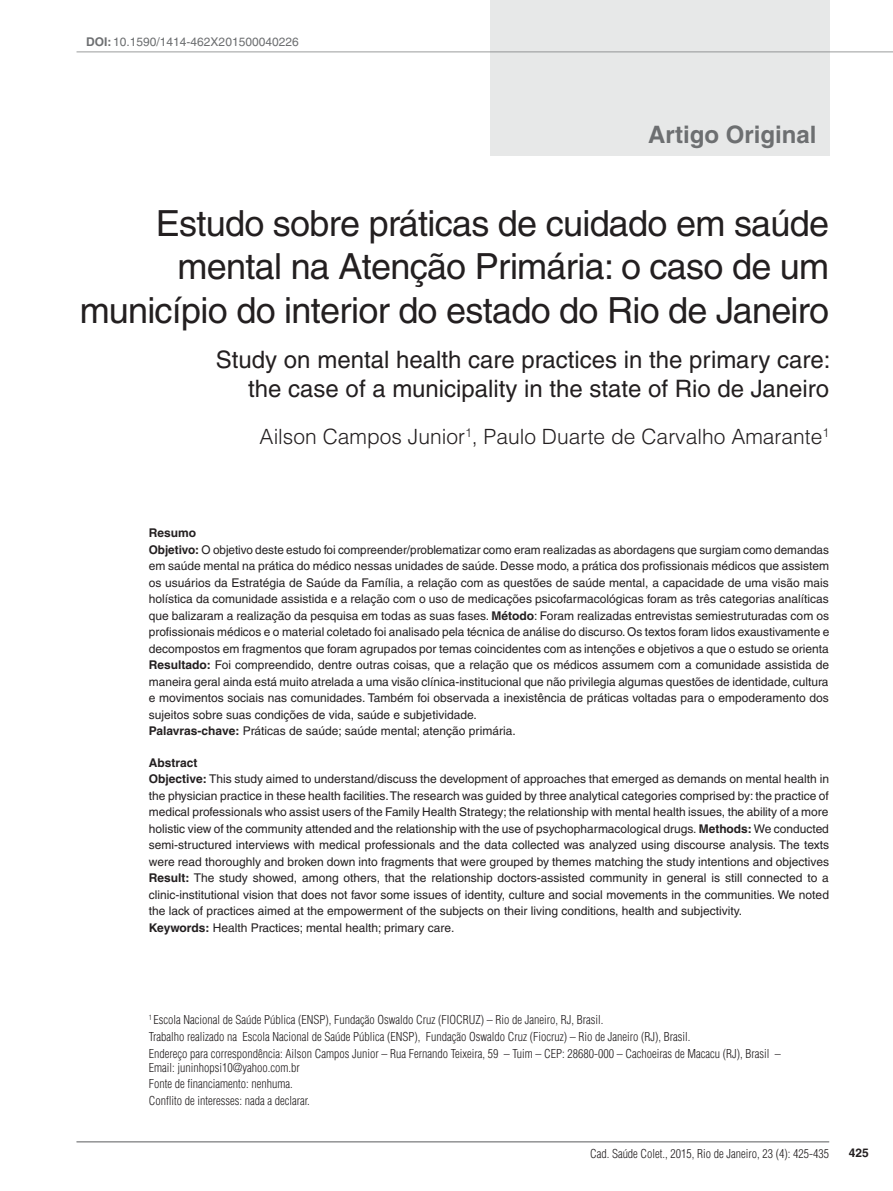
<style>
.page{position:relative;width:893px;height:1191px;background:#fff}
.page>*{position:absolute;margin:0;border:0;box-sizing:border-box;transform-origin:0 0}
.ArticleTitle{font:36px/43.2px "Helvetica";letter-spacing:-.02em;color:#231f20;text-align:right}
.ArticleTitle-Trans1{font:24px/28.8px "Helvetica";color:#231f20;text-align:right}
.ArticleTypeAlt{font:700 24px "Helvetica";color:#6d6f71}
.Authors{font:300 21px "Helvetica";color:#231f20}
.Abstract{font:12px/16.5px "Helvetica";color:#231f20;text-align:justify}
.Abstract-Trans1{font:12px/16.5px "Helvetica";color:#231f20;text-align:justify}
.Correspondence{font:300 condensed 12px/14.4px "Helvetica";color:#231f20}
.fnArticleOther{font:300 condensed 12px "Helvetica";color:#231f20}
.Affiliations{font:300 condensed 12px "Helvetica";color:#231f20}
.Keywords{font:12px "Helvetica";color:#231f20}
.Keywords-Trans1{font:12px "Helvetica";color:#231f20}
.pubNameFooter{font:300 condensed 12px "Helvetica";color:#231f20}
.fnConflict{font:300 condensed 12px "Helvetica";color:#231f20}
.ArticleDOIAlt{font:12px "Helvetica";color:#6d6f71}
.fnSupported-by{font:300 condensed 12px "Helvetica";color:#231f20}
.AbstractTitle-Trans1{font:700 12px "Helvetica";color:#231f20}
.AbstractTitle{font:700 12px "Helvetica";color:#231f20}
.PageNumber{font:700 12px "Helvetica";color:#231f20}
.s1{font-weight:700}
</style>
<div class="page">
<div style="left:490px;top:0;width:339px;height:156px;background:#e7e8e8"></div>
<hr style="left:77px;top:52px;width:816px;height:1px;background:#6d6f71">
<hr style="left:77px;top:1141px;width:752px;height:1px;background:#6d6f71">
<p class="ArticleDOIAlt" style="left:86px;top:34px;width:214px"><span class="s1">DOI:</span> 10.1590/1414-462X201500040226</p>
<p class="ArticleTypeAlt" style="left:648px;top:120px;width:170px">Artigo Original</p>
<p class="ArticleTitle" style="left:80px;top:202px;width:751px">Estudo sobre práticas de cuidado em saúde mental na Atenção Primária: o caso de um município do interior do estado do Rio de Janeiro</p>
<p class="ArticleTitle-Trans1" style="left:216px;top:345px;width:616px">Study on mental health care practices in the primary care: the case of a municipality in the state of Rio de Janeiro</p>
<p class="Authors" style="left:260px;top:423px;width:571px">Ailson Campos Junior<sup>1</sup>, Paulo Duarte de Carvalho Amarante<sup>1</sup></p>
<p class="AbstractTitle" style="left:149px;top:526px;width:49px">Resumo</p>
<p class="Abstract" style="left:149px;top:541px;width:682px"><span class="s1">Objetivo:</span> O objetivo deste estudo foi compreender/problematizar como eram realizadas as abordagens que surgiam como demandas em saúde mental na prática do médico nessas unidades de saúde. Desse modo, a prática dos profissionais médicos que assistem os usuários da Estratégia de Saúde da Família, a relação com as questões de saúde mental, a capacidade de uma visão mais holística da comunidade assistida e a relação com o uso de medicações psicofarmacológicas foram as três categorias analíticas que balizaram a realização da pesquisa em todas as suas fases. <span class="s1">Método</span>: Foram realizadas entrevistas semiestruturadas com os profissionais médicos e o material coletado foi analisado pela técnica de análise do discurso. Os textos foram lidos exaustivamente e decompostos em fragmentos que foram agrupados por temas coincidentes com as intenções e objetivos a que o estudo se orienta</p>
<p class="Abstract" style="left:149px;top:657px;width:682px"><span class="s1">Resultado:</span> Foi compreendido, dentre outras coisas, que a relação que os médicos assumem com a comunidade assistida de maneira geral ainda está muito atrelada a uma visão clínica-institucional que não privilegia algumas questões de identidade, cultura e movimentos sociais nas comunidades. Também foi observada a inexistência de práticas voltadas para o empoderamento dos sujeitos sobre suas condições de vida, saúde e subjetividade.</p>
<p class="Keywords" style="left:149px;top:724px;width:369px"><span class="s1">Palavras-chave:</span> Práticas de saúde; saúde mental; atenção primária.</p>
<p class="AbstractTitle-Trans1" style="left:149px;top:755px;width:50px">Abstract</p>
<p class="Abstract-Trans1" style="left:149px;top:771px;width:682px"><span class="s1">Objective:</span> This study aimed to understand/discuss the development of approaches that emerged as demands on mental health in the physician practice in these health facilities. The research was guided by three analytical categories comprised by: the practice of medical professionals who assist users of the Family Health Strategy; the relationship with mental health issues, the ability of a more holistic view of the community attended and the relationship with the use of psychopharmacological drugs. <span class="s1">Methods:</span> We conducted semi-structured interviews with medical professionals and the data collected was analyzed using discourse analysis. The texts were read thoroughly and broken down into fragments that were grouped by themes matching the study intentions and objectives</p>
<p class="Abstract-Trans1" style="left:149px;top:870px;width:682px"><span class="s1">Result:</span> The study showed, among others, that the relationship doctors-assisted community in general is still connected to a clinic‑institutional vision that does not favor some issues of identity, culture and social movements in the communities. We noted the lack of practices aimed at the empowerment of the subjects on their living conditions, health and subjectivity.</p>
<p class="Keywords-Trans1" style="left:149px;top:920px;width:307px"><span class="s1">Keywords:</span> Health Practices; mental health; primary care.</p>
<p class="Affiliations" style="left:149px;top:1012px;width:456px"><sup>1</sup> Escola Nacional de Saúde Pública (ENSP), Fundação Oswaldo Cruz (FIOCRUZ) – Rio de Janeiro, RJ, Brasil.</p>
<p class="fnArticleOther" style="left:149px;top:1029px;width:543px">Trabalho realizado na Escola Nacional de Saúde Pública (ENSP), Fundação Oswaldo Cruz (Fiocruz) – Rio de Janeiro (RJ), Brasil.</p>
<p class="Correspondence" style="left:149px;top:1046px;width:633px">Endereço para correspondência: Ailson Campos Junior – Rua Fernando Teixeira, 59 – Tuim – CEP: 28680-000 – Cachoeiras de Macacu (RJ), Brasil –<br>Email: juninhopsi10@yahoo.com.br</p>
<p class="fnSupported-by" style="left:149px;top:1076px;width:145px">Fonte de financiamento: nenhuma.</p>
<p class="fnConflict" style="left:149px;top:1093px;width:163px">Conflito de interesses: nada a declarar.</p>
<p class="pubNameFooter" style="left:590px;top:1145px;width:241px">Cad. Saúde Colet., 2015, Rio de Janeiro, 23 (4): 425-435</p>
<p class="PageNumber" style="left:849px;top:1145px;width:22px">425</p>
</div>
